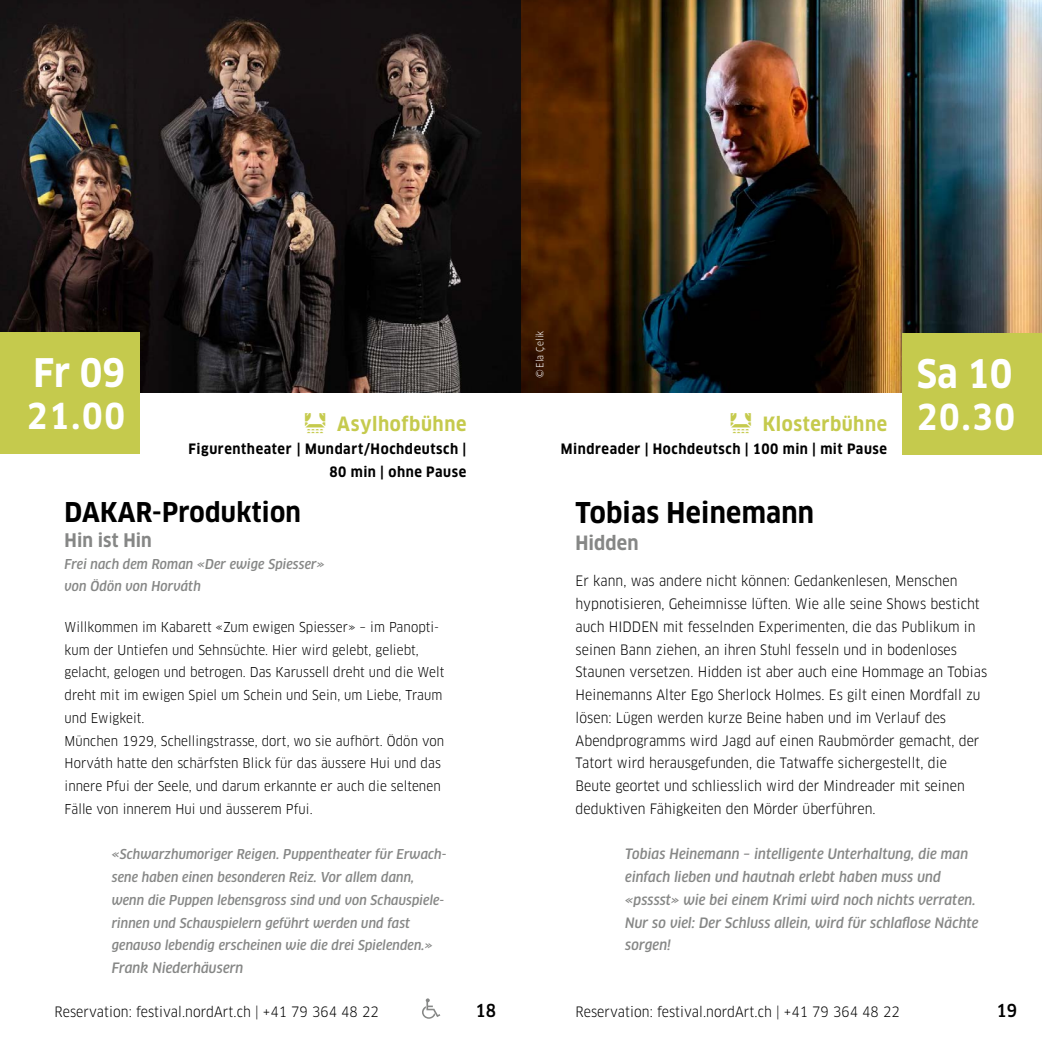
<style>
.page{position:relative;width:1042px;height:1042px;background:#fff}
.page>*{position:absolute;margin:0;border:0;box-sizing:border-box;transform-origin:0 0}
.t1{font:700 38.5px "Clan OT Narr";color:#fff}
.t2{font:700 35px "Clan OT Narr";color:#fff}
.t3{font:700 28px "Clan OT Narr";letter-spacing:.01em;color:#000}
.t4{font:700 26.6px "Clan OT Narr";letter-spacing:.01em;color:#000}
.t5{font:700 19.25px "Clan OT Narr";letter-spacing:.03em;color:#c5ca4d}
.t6{font:700 19.25px "Clan OT Narr";letter-spacing:.005em;color:#868786}
.t7{font:700 18.38px "Clan OT Narr";color:#868786}
.t8{font:500 17.5px "Clan OT Narr";color:#000}
.t9{font:14px/22.8px "Clan OT Narr";letter-spacing:.005em;color:#000}
.t10{font:italic 500 14px/22.8px "Clan OT Narr";letter-spacing:.005em;color:#868786}
.t11{font:700 14px/22.8px "Clan OT Narr";letter-spacing:.04em;color:#000;text-align:right}
.t12{font:13.3px/22.8px "Clan OT Narr";letter-spacing:.005em;color:#000}
.t13{font:italic 500 13.3px/22.8px "Clan OT Narr";letter-spacing:.005em;color:#868786}
.t14{font:9.62px "Clan OT Narr";letter-spacing:.015em;color:#fff}
.s1{font-family:"Tepu";font-weight:400;font-size:31.5px}
.s2{font-size:35px;color:#fff}
</style>
<div class="page">
<img style="left:0;top:0;width:1042px;height:393px">
<div style="left:902px;top:333px;width:140px;height:122px;background:#c5ca4d"></div>
<div style="left:0;top:332px;width:140px;height:122px;background:#c5ca4d"></div>
<svg style="left:422px;top:998px;width:18px;height:21px"></svg>
<h1 class="t1" style="left:34px;top:351px;width:93px">Fr 09</h1>
<h2 class="t2" style="left:27px;top:396px;width:100px">21.00</h2>
<h3 class="t5" style="left:299px;top:413px;width:168px"><span class="s1">¬</span> Asylhofbühne</h3>
<p class="t11" style="left:189px;top:438px;width:279px">Figurentheater | Mundart/Hochdeutsch |<br>80 min | ohne Pause</p>
<h3 class="t4" style="left:65px;top:497px;width:238px">DAKAR-Produktion</h3>
<h3 class="t7" style="left:65px;top:530px;width:89px">Hin ist Hin</h3>
<p class="t13" style="left:65px;top:553px;width:262px;line-height:21.7px">Frei nach dem Roman «Der ewige Spiesser» von Ödön von Horváth</p>
<p class="t12" style="left:65px;top:615px;width:381px">Willkommen im Kabarett «Zum ewigen Spiesser» – im Panopti&shy;kum der Untiefen und Sehnsüchte. Hier wird gelebt, geliebt, gelacht, gelogen und betrogen. Das Karussell dreht und die Welt dreht mit im ewigen Spiel um Schein und Sein, um Liebe, Traum und Ewigkeit.<br>München 1929, Schellingstrasse, dort, wo sie aufhört. Ödön von Horváth hatte den schärfsten Blick für das äussere Hui und das innere Pfui der Seele, und darum erkannte er auch die seltenen Fälle von innerem Hui und äusserem Pfui.</p>
<p class="t13" style="left:112px;top:843px;width:336px">«Schwarzhumoriger Reigen. Puppentheater für Erwach&shy;sene haben einen besonderen Reiz. Vor allem dann, wenn die Puppen lebensgross sind und von Schauspiele&shy;rinnen und Schauspielern geführt werden und fast genauso lebendig erscheinen wie die drei Spielenden.»</p>
<p class="t10" style="left:112px;top:957px;width:133px">Frank Niederhäusern</p>
<p class="t9" style="left:55px;top:1000px;width:326px">Reservation: festival.nordArt.ch | +41 79 364 48 22</p>
<p class="t14" style="left:534px;top:378px;width:49px;rotate:-90deg">©Ela Çelik</p>
<h1 class="t1" style="left:917px;top:351px;width:97px">Sa 10</h1>
<h3 class="t5" style="left:725px;top:413px;width:292px"><span class="s1">¬</span> Klosterbühne <span class="s2">20.30</span></h3>
<p class="t11" style="left:561px;top:438px;width:328px">Mindreader | Hochdeutsch | 100 min | mit Pause</p>
<h3 class="t3" style="left:575px;top:497px;width:240px">Tobias Heinemann</h3>
<h3 class="t6" style="left:575px;top:531px;width:65px">Hidden</h3>
<p class="t9" style="left:575px;top:570px;width:413px">Er kann, was andere nicht können: Gedankenlesen, Menschen hypnotisieren, Geheimnisse lüften. Wie alle seine Shows besticht auch HIDDEN mit fesselnden Experimenten, die das Publikum in seinen Bann ziehen, an ihren Stuhl fesseln und in bodenloses Staunen versetzen. Hidden ist aber auch eine Hommage an Tobias Heinemanns Alter Ego Sherlock Holmes. Es gilt einen Mordfall zu lösen: Lügen werden kurze Beine haben und im Verlauf des Abendprogramms wird Jagd auf einen Raubmörder gemacht, der Tatort wird herausgefunden, die Tatwaffe sichergestellt, die<br>Beute geortet und schliesslich wird der Mindreader mit seinen deduktiven Fähigkeiten den Mörder überführen.</p>
<p class="t10" style="left:625px;top:843px;width:355px">Tobias Heinemann – intelligente Unterhaltung, die man einfach lieben und hautnah erlebt haben muss und «psssst» wie bei einem Krimi wird noch nichts verraten.<br>Nur so viel: Der Schluss allein, wird für schlaflose Nächte sorgen!</p>
<p class="t8" style="left:475px;top:1000px;width:22px">18</p>
<p class="t8" style="left:996px;top:1000px;width:22px">19</p>
<p class="t9" style="left:575px;top:1000px;width:326px">Reservation: festival.nordArt.ch | +41 79 364 48 22</p>
</div>
